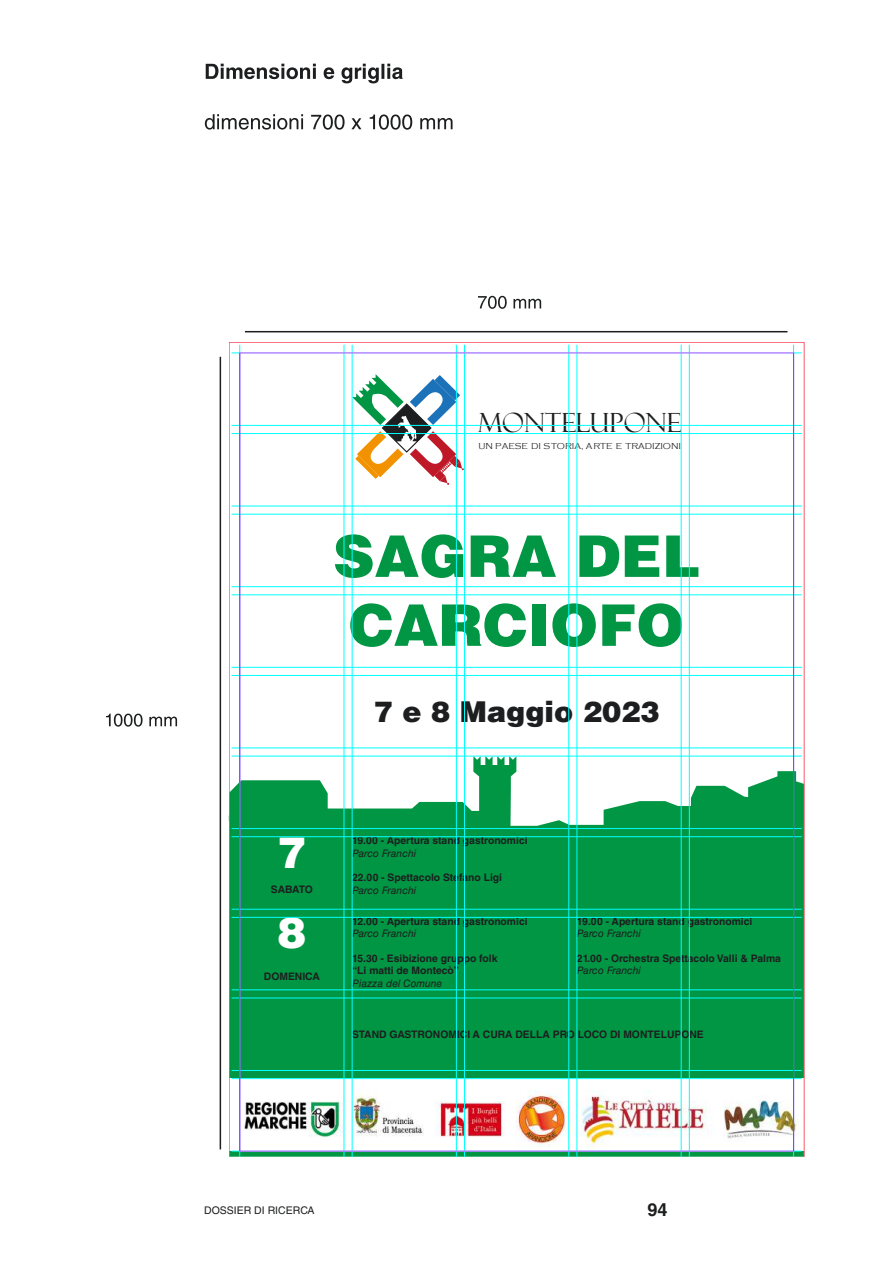
<style>
.page{position:relative;width:893px;height:1263px;background:#fff}
.page>*{position:absolute;margin:0;border:0;box-sizing:border-box;transform-origin:0 0}
.t1{font:900 57.45px/69px "Helvetica LT Std";color:#009643}
.t2{font:900 43.05px/80.7px "Helvetica LT Std";color:#fff}
.t3{font:900 28.8px "Helvetica LT Std";color:#1d1e1f}
.t4{font:26.55px "Felix Titling";color:#1d1e1f}
.t5{font:700 18px "Helvetica LT Std";color:#1d1e1f}
.t6{font:10.5px "Helvetica LT Std";color:#1d1e1f}
.t7{font:700 10.35px/12.5px "Helvetica LT Std";color:#1d1e1f}
.t8{font:italic 10.35px "Helvetica LT Std";color:#1d1e1f}
.t9{font:300 8.85px "Copperplate Gothic";color:#1d1e1f}
</style>
<div class="page">
<svg style="left:205px;top:114px;width:248px;height:16px"></svg>
<svg style="left:206px;top:64px;width:197px;height:19px"></svg>
<svg style="left:229px;top:342px;width:575px;height:815px"></svg>
<hr style="left:239px;top:353px;width:1px;height:798px;background:#93f">
<hr style="left:793px;top:353px;width:1px;height:798px;background:#93f">
<hr style="left:245px;top:331px;width:542px;height:1px;background:#1d1e1f">
<hr style="left:220px;top:357px;width:1px;height:792px;background:#1d1e1f">
<svg style="left:478px;top:296px;width:63px;height:13px"></svg>
<svg style="left:106px;top:714px;width:71px;height:13px"></svg>
<h3 class="t4" style="left:478px;top:407px;width:205px">MONTELUPONE</h3>
<p class="t9" style="left:478px;top:441px;width:204px">UN PAESE DI S TORIA, ARTE E TRADIZIONI</p>
<h1 class="t1" style="left:333px;top:520px;width:369px">SAGRA DEL<br>CARCIOFO</h1>
<h3 class="t3" style="left:374px;top:693px;width:287px">7 e 8 Maggio 2023</h3>
<h2 class="t2" style="left:277px;top:811px;width:30px">7<br>8</h2>
<p class="t7" style="left:352px;top:834px;width:177px">19.00 - Apertura stand gastronomici</p>
<p class="t8" style="left:352px;top:847px;width:65px">Parco Franchi</p>
<p class="t7" style="left:352px;top:871px;width:151px">22.00 - Spettacolo Stefano Ligi</p>
<p class="t8" style="left:352px;top:884px;width:65px">Parco Franchi</p>
<p class="t7" style="left:352px;top:915px;width:177px">12.00 - Apertura stand gastronomici</p>
<p class="t8" style="left:352px;top:927px;width:65px">Parco Franchi</p>
<p class="t7" style="left:352px;top:952px;width:147px">15.30 - Esibizione gruppo folk “Li matti de Montecò”</p>
<p class="t8" style="left:352px;top:977px;width:92px">Piazza del Comune</p>
<p class="t7" style="left:271px;top:883px;width:43px">SABATO</p>
<p class="t7" style="left:264px;top:969px;width:57px">DOMENICA</p>
<p class="t7" style="left:577px;top:915px;width:177px">19.00 - Apertura stand gastronomici</p>
<p class="t8" style="left:577px;top:927px;width:65px">Parco Franchi</p>
<p class="t7" style="left:577px;top:952px;width:206px">21.00 - Orchestra Spettacolo Valli &amp; Palma</p>
<p class="t8" style="left:577px;top:965px;width:65px">Parco Franchi</p>
<p class="t7" style="left:352px;top:1028px;width:353px">STAND GASTRONOMICI A CURA DELLA PRO LOCO DI MONTELUPONE</p>
<p class="t6" style="left:204px;top:1204px;width:112px">DOSSIER DI RICERCA</p>
<h3 class="t5" style="left:648px;top:1199px;width:22px">94</h3>
</div>
